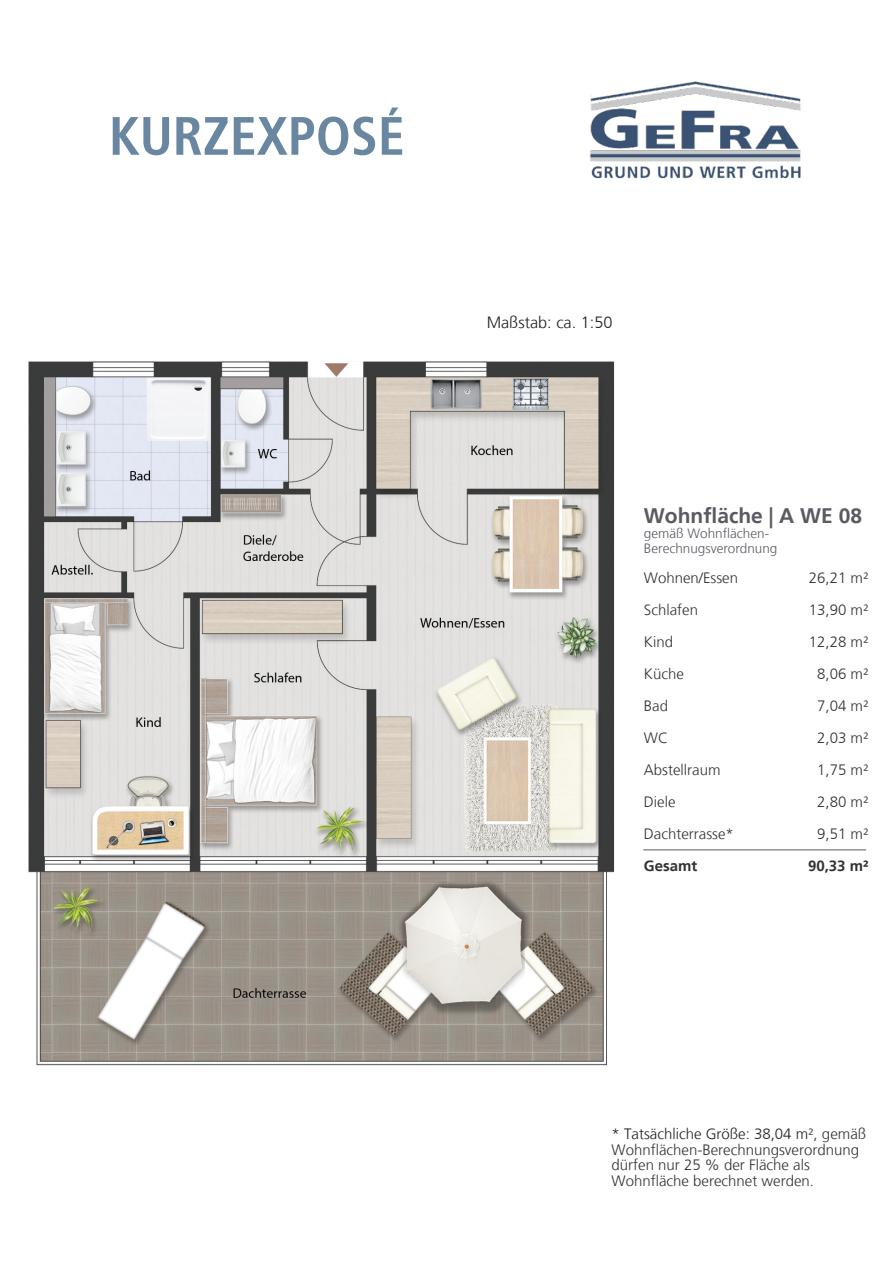
<style>
.page{position:relative;width:893px;height:1263px;background:#fff}
.page>*{position:absolute;margin:0;border:0;box-sizing:border-box;transform-origin:0 0}
.t1{font:700 condensed 54px "Frutiger LT Std";color:#6987a1}
.t2{font:700 21px "Frutiger LT";color:#5b5a63}
.t3{font:300 16.35px "Frutiger LT";color:#231f20}
.t4{font:300 15px/15.5px "Frutiger LT";color:#343231}
.t5{font:700 15px "Frutiger LT";color:#343231}
.t6{font:300 13.5px/15px "Frutiger LT";color:#5b5a63}
.s1{color:#231f20}
</style>
<div class="page">
<img style="left:28px;top:361px;width:738px;height:705px">
<hr style="left:643px;top:850px;width:223px;height:1px;background:#5b5a63">
<img style="left:589px;top:81px;width:212px;height:98px">
<h1 class="t1" style="left:109px;top:114px;width:298px">KURZEXPOSÉ</h1>
<p class="t3" style="left:487px;top:316px;width:127px">Maßstab: ca. 1:50</p>
<h2 class="t2" style="left:644px;top:507px;width:220px">Wohnfläche | A WE 08</h2>
<p class="t6" style="left:644px;top:526px;width:135px">gemäß Wohnflächen-<br>Berechnugsverordnung</p>
<p class="t4" style="left:644px;top:571px;width:96px">Wohnen/Essen</p>
<p class="t4" style="left:809px;top:571px;width:61px">26,21 m²</p>
<p class="t4" style="left:644px;top:603px;width:56px">Schlafen</p>
<p class="t4" style="left:809px;top:603px;width:61px">13,90 m²</p>
<p class="t4" style="left:644px;top:635px;width:31px">Kind</p>
<p class="t4" style="left:809px;top:635px;width:61px">12,28 m²</p>
<p class="t4" style="left:644px;top:667px;width:42px">Küche</p>
<p class="t4" style="left:817px;top:667px;width:53px">8,06 m²</p>
<p class="t4" style="left:644px;top:699px;width:26px">Bad</p>
<p class="t4" style="left:817px;top:699px;width:53px">7,04 m²</p>
<p class="t4" style="left:644px;top:731px;width:26px">WC</p>
<p class="t4" style="left:817px;top:731px;width:53px">2,03 m²</p>
<p class="t4" style="left:644px;top:763px;width:78px">Abstellraum</p>
<p class="t4" style="left:817px;top:763px;width:53px">1,75 m²</p>
<p class="t4" style="left:644px;top:795px;width:33px">Diele</p>
<p class="t4" style="left:817px;top:795px;width:53px">2,80 m²</p>
<p class="t4" style="left:644px;top:827px;width:91px">Dachterrasse*</p>
<p class="t4" style="left:817px;top:827px;width:53px">9,51 m²</p>
<p class="t5" style="left:644px;top:859px;width:55px">Gesamt</p>
<p class="t5" style="left:808px;top:859px;width:62px">90,33 m²</p>
<p class="t4" style="left:611px;top:1127px;width:256px"><span class="s1">* Tatsächliche Größe: 38,04 m</span>², gemäß Wohnflächen-Berechnungsverordnung dürfen nur 25 % der Fläche als Wohnfläche berechnet werden.</p>
</div>
